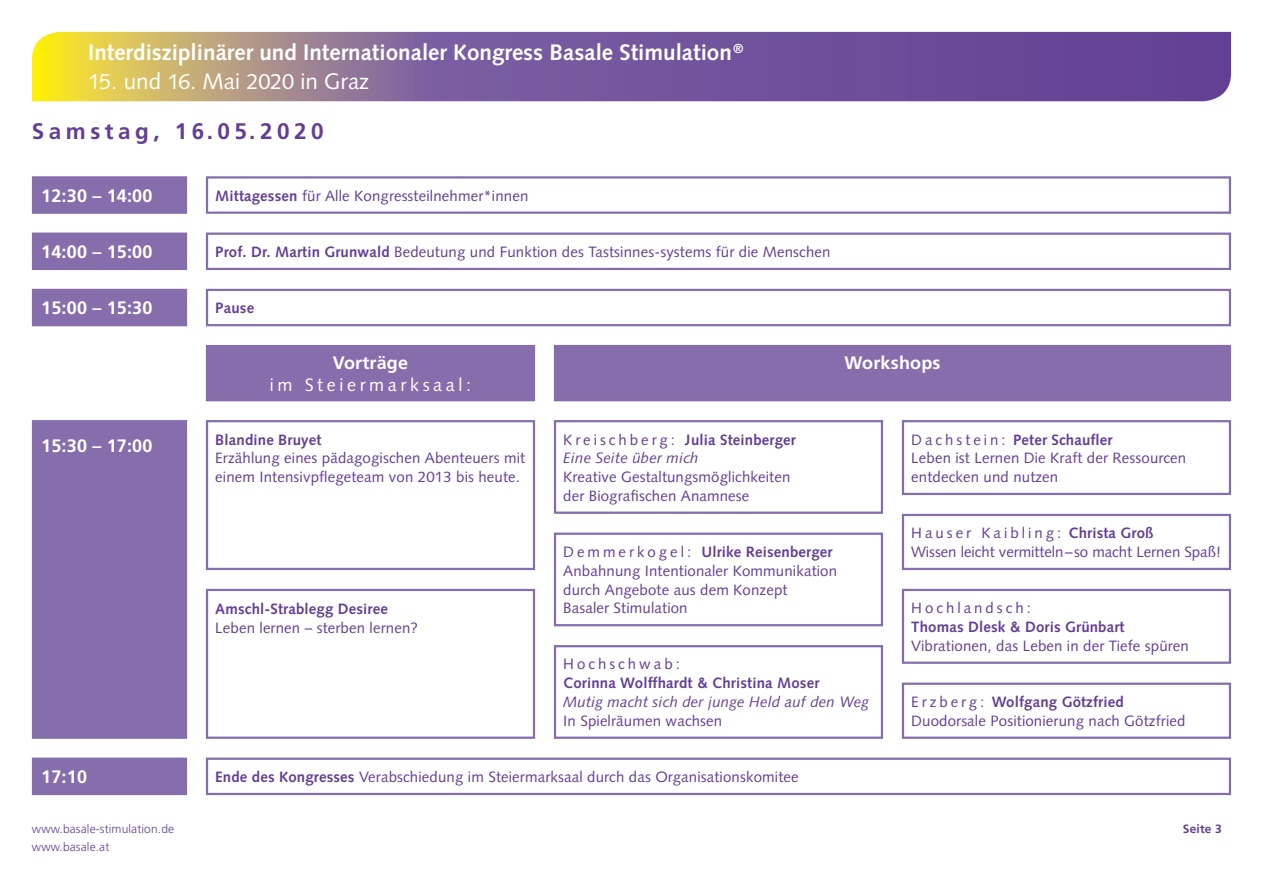
<style>
.page{position:relative;width:1263px;height:893px;background:#fff}
.page>*{position:absolute;margin:0;border:0;box-sizing:border-box;transform-origin:0 0}
.t1{font:700 22.5px "Syntax LT Std";color:#fff}
.t2{font:22.5px "Syntax";color:#fff}
.t3{font:700 22.5px "Frutiger";letter-spacing:.2em;color:#633e93}
.Lesetext{font:700 18px "Frutiger";letter-spacing:.01em;color:#fff}
.Lesetext-2{font:18px/22.5px "Syntax";letter-spacing:.2em;color:#fff;text-align:center}
.Lesetext-3{font:15px/18.8px "Syntax";letter-spacing:.01em;color:#633e93}
.Lesetext-4{font:italic 15px/18.8px "Syntax";letter-spacing:.01em;color:#633e93}
.Lesetext-5{font:700 15px "Syntax";letter-spacing:.01em;color:#633e93}
.t4{font:300 12px/18.8px "Frutiger";letter-spacing:.01em;color:#633e93}
.t5{font:700 12px "Frutiger";letter-spacing:.01em;color:#633e93}
.s1{font-size:21.75px}
.s2{font-weight:700}
.s3{font-family:"Frutiger";font-weight:700}
.s4{font-style:italic}
.s5{font-style:normal}
.s6{font-weight:700;font-style:normal}
</style>
<div class="page">
<div style="left:32px;top:176px;width:155px;height:38px;background:#866dab;border:2px solid #866dab"></div>
<div style="left:32px;top:420px;width:155px;height:319px;background:#866dab"></div>
<div style="left:32px;top:289px;width:155px;height:37px;background:#866dab"></div>
<div style="left:32px;top:233px;width:155px;height:37px;background:#866dab"></div>
<div style="left:32px;top:758px;width:155px;height:37px;background:#866dab"></div>
<div style="left:206px;top:176px;width:1025px;height:38px;border:2px solid #866dab"></div>
<div style="left:206px;top:289px;width:1025px;height:37px;border:2px solid #866dab"></div>
<div style="left:206px;top:233px;width:1025px;height:37px;border:2px solid #866dab"></div>
<div style="left:206px;top:758px;width:1025px;height:37px;border:2px solid #866dab"></div>
<div style="left:206px;top:420px;width:329px;height:150px;border:2px solid #866dab"></div>
<div style="left:206px;top:589px;width:329px;height:150px;border:2px solid #866dab"></div>
<svg style="left:32px;top:32px;width:1199px;height:69px;background:#876a8e"></svg>
<div style="left:554px;top:420px;width:329px;height:94px;border:2px solid #866dab"></div>
<div style="left:902px;top:589px;width:329px;height:75px;border:2px solid #866dab"></div>
<div style="left:902px;top:683px;width:329px;height:56px;border:2px solid #866dab"></div>
<div style="left:902px;top:514px;width:329px;height:56px;border:2px solid #866dab"></div>
<div style="left:902px;top:420px;width:329px;height:75px;border:2px solid #866dab"></div>
<div style="left:554px;top:533px;width:329px;height:93px;border:2px solid #866dab"></div>
<div style="left:554px;top:645px;width:329px;height:94px;border:2px solid #866dab"></div>
<div style="left:206px;top:345px;width:329px;height:56px;background:#866dab"></div>
<div style="left:554px;top:345px;width:677px;height:56px;background:#866dab"></div>
<h1 class="t1" style="left:88px;top:40px;width:657px">Interdisziplinärer und Internationaler Kongress Basale Stimulation<sup>®</sup></h1>
<h1 class="t2" style="left:88px;top:68px;width:283px"><span class="s1">15</span>. und <span class="s1">16</span>. Mai <span class="s1">2020</span> in Graz</h1>
<p class="t3" style="left:32px;top:118px;width:293px">Samstag, 16.05.2020</p>
<p class="Lesetext" style="left:41px;top:185px;width:113px">12:30 – 14:00</p>
<p class="Lesetext-3" style="left:215px;top:186px;width:315px"><span class="s2">Mittagessen</span> für Alle Kongressteilnehmer*innen</p>
<p class="Lesetext" style="left:41px;top:241px;width:113px">14:00 – 15:00</p>
<p class="Lesetext-3" style="left:215px;top:242px;width:617px"><span class="s2">Prof. Dr. Martin Grunwald</span> Bedeutung und Funktion des Tastsinnes-systems für die Menschen</p>
<p class="Lesetext" style="left:41px;top:297px;width:113px">15:00 – 15:30</p>
<p class="Lesetext-5" style="left:215px;top:299px;width:40px">Pause</p>
<p class="Lesetext-2" style="left:270px;top:351px;width:203px"><span class="s3">Vorträge<br></span>im Steiermarksaal:</p>
<p class="Lesetext" style="left:844px;top:352px;width:98px">Workshops</p>
<p class="Lesetext" style="left:41px;top:435px;width:113px">15:30 – 17:00</p>
<p class="Lesetext-3" style="left:215px;top:430px;width:311px"><span class="s2">Blandine Bruyet<br></span>Erzählung eines pädagogischen Abenteuers mit einem Intensivpflegeteam von 2013 bis heute.</p>
<p class="Lesetext-3" style="left:563px;top:430px;width:234px">K r e i s c h b e r g : <span class="s2">Julia Steinberger<br></span><span class="s4">Eine Seite über mich<br></span>Kreative Gestaltungsmöglichkeiten der Biografischen Anamnese</p>
<p class="Lesetext-3" style="left:911px;top:430px;width:277px">D a c h s t e i n : <span class="s2">Peter Schaufler<br></span>Leben ist Lernen Die Kraft der Ressourcen entdecken und nutzen</p>
<p class="Lesetext-3" style="left:215px;top:600px;width:204px"><span class="s2">Amschl-Strablegg Desiree<br></span>Leben lernen – sterben lernen?</p>
<p class="Lesetext-3" style="left:563px;top:542px;width:275px">D e m m e r k o g e l : <span class="s2">Ulrike Reisenberger<br></span>Anbahnung Intentionaler Kommunikation durch Angebote aus dem Konzept<br>Basaler Stimulation</p>
<p class="Lesetext-3" style="left:911px;top:524px;width:311px">Hauser Kaibling: <span class="s2">Christa Groß<br></span>Wissen leicht vermitteln–so macht Lernen Spaß!</p>
<p class="Lesetext-3" style="left:911px;top:599px;width:279px">Hochlandsch:<br><span class="s2">Thomas Dlesk &amp; Doris Grünbart<br></span>Vibrationen, das Leben in der Tiefe spüren</p>
<p class="Lesetext-4" style="left:563px;top:655px;width:307px"><span class="s5">Hochschwab:<br></span><span class="s6">Corinna Wolffhardt &amp; Christina Moser<br></span>Mutig macht sich der junge Held auf den Weg<br><span class="s5">In Spielräumen wachsen</span></p>
<p class="Lesetext-3" style="left:911px;top:692px;width:276px">E r z b e r g : <span class="s2">Wolfgang Götzfried<br></span>Duodorsale Positionierung nach Götzfried</p>
<p class="Lesetext" style="left:41px;top:766px;width:47px">17:10</p>
<p class="Lesetext-3" style="left:215px;top:768px;width:585px"><span class="s2">Ende des Kongresses</span> Verabschiedung im Steiermarksaal durch das Organisationskomitee</p>
<p class="t4" style="left:32px;top:819px;width:144px">www.basale-stimulation.de www.basale.at</p>
<p class="t5" style="left:1183px;top:821px;width:40px">Seite 3</p>
</div>
